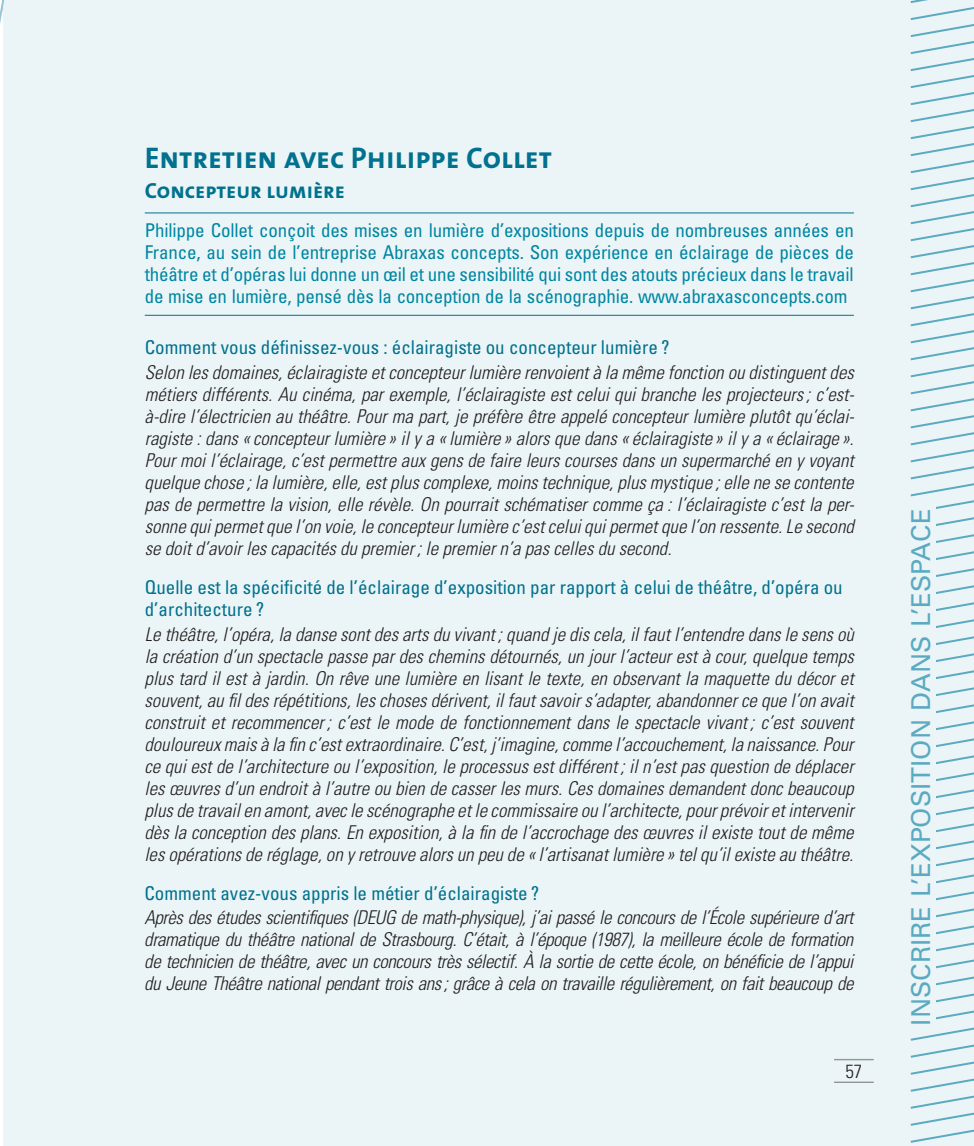
<style>
.page{position:relative;width:974px;height:1146px;background:#fff}
.page>*{position:absolute;margin:0;border:0;box-sizing:border-box;transform-origin:0 0}
.t1{font:30px "The Mix Bold Caps";color:#00718e}
.t2{font:26px "Univers";color:#5baac2}
.t3{font:22px "The Mix Bold Caps";color:#00718e}
.t4{font:italic 300 condensed 19px/22px "Univers";color:#231f20;text-align:justify}
.t5{font:condensed 19px/22px "Univers";letter-spacing:-.01em;color:#0086a2;text-align:justify}
.t6{font:condensed 19px/22px "Univers";color:#00718e}
.t7{font:300 condensed 19px "Univers";color:#231f20}
</style>
<div class="page">
<div style="left:3px;top:0;width:970px;height:1146px;background:#ebf5f7"></div>
<hr style="left:833px;top:1081px;width:40px;height:2px;background:#939598">
<hr style="left:833px;top:1059px;width:40px;height:1px;background:#939598">
<hr style="left:145px;top:212px;width:708px;height:1px;background:#00718e">
<hr style="left:145px;top:315px;width:708px;height:1px;background:#00718e">
<svg style="left:0;top:0;width:5px;height:24px"></svg>
<svg style="left:910px;top:0;width:64px;height:1146px"></svg>
<h1 class="t1" style="left:145px;top:133px;width:408px">Entretien avec Philippe Collet</h1>
<p class="t3" style="left:145px;top:173px;width:201px">Concepteur lumière</p>
<p class="t5" style="left:145px;top:219px;width:710px">Philippe Collet conçoit des mises en lumière d’expositions depuis de nombreuses années en France, au sein de l’entreprise Abraxas concepts. Son expérience en éclairage de pièces de théâtre et d’opéras lui donne un œil et une sensibilité qui sont des atouts précieux dans le travail de mise en lumière, pensé dès la conception de la scénographie. www.abraxasconcepts.com</p>
<p class="t6" style="left:145px;top:336px;width:526px">Comment vous définissez-vous : éclairagiste ou concepteur lumière ?</p>
<p class="t4" style="left:145px;top:361px;width:710px">Selon les domaines, éclairagiste et concepteur lumière renvoient à la même fonction ou distinguent des métiers différents. Au cinéma, par exemple, l’éclairagiste est celui qui branche les projecteurs ; c’est&shy;à-dire l’électricien au théâtre. Pour ma part, je préfère être appelé concepteur lumière plutôt qu’éclai&shy;ragiste : dans « concepteur lumière » il y a « lumière » alors que dans « éclairagiste » il y a « éclairage ».<br>Pour moi l’éclairage, c’est permettre aux gens de faire leurs courses dans un supermarché en y voyant quelque chose ; la lumière, elle, est plus complexe, moins technique, plus mystique ; elle ne se contente pas de permettre la vision, elle révèle. On pourrait schématiser comme ça : l’éclairagiste c’est la per&shy;sonne qui permet que l’on voie, le concepteur lumière c’est celui qui permet que l’on ressente. Le second se doit d’avoir les capacités du premier ; le premier n’a pas celles du second.</p>
<p class="t6" style="left:145px;top:576px;width:699px">Quelle est la spécificité de l’éclairage d’exposition par rapport à celui de théâtre, d’opéra ou d’architecture ?</p>
<p class="t4" style="left:144px;top:623px;width:711px">Le théâtre, l’opéra, la danse sont des arts du vivant ; quand je dis cela, il faut l’entendre dans le sens où la création d’un spectacle passe par des chemins détournés, un jour l’acteur est à cour, quelque temps plus tard il est à jardin. On rêve une lumière en lisant le texte, en observant la maquette du décor et souvent, au fil des répétitions, les choses dérivent, il faut savoir s’adapter, abandonner ce que l’on avait construit et recommencer ; c’est le mode de fonctionnement dans le spectacle vivant ; c’est souvent douloureux mais à la fin c’est extraordinaire. C’est, j’imagine, comme l’accouchement, la naissance. Pour ce qui est de l’architecture ou l’exposition, le processus est différent ; il n’est pas question de déplacer les œuvres d’un endroit à l’autre ou bien de casser les murs. Ces domaines demandent donc beaucoup plus de travail en amont, avec le scénographe et le commissaire ou l’architecte, pour prévoir et intervenir dès la conception des plans. En exposition, à la fin de l’accrochage des œuvres il existe tout de même les opérations de réglage, on y retrouve alors un peu de « l’artisanat lumière » tel qu’il existe au théâtre.</p>
<p class="t6" style="left:144px;top:881px;width:396px">Comment avez-vous appris le métier d’éclairagiste ?</p>
<p class="t4" style="left:144px;top:907px;width:710px">Après des études scientifiques (DEUG de math-physique), j’ai passé le concours de l’École supérieure d’art dramatique du théâtre national de Strasbourg. C’était, à l’époque (1987), la meilleure école de formation de technicien de théâtre, avec un concours très sélectif. À la sortie de cette école, on bénéficie de l’appui du Jeune Théâtre national pendant trois ans ; grâce à cela on travaille régulièrement, on fait beaucoup de</p>
<p class="t7" style="left:845px;top:1060px;width:18px">57</p>
<h2 class="t2" style="left:905px;top:1025px;width:518px;rotate:-90deg">Inscrire l’exposition dansl’espace</h2>
</div>
